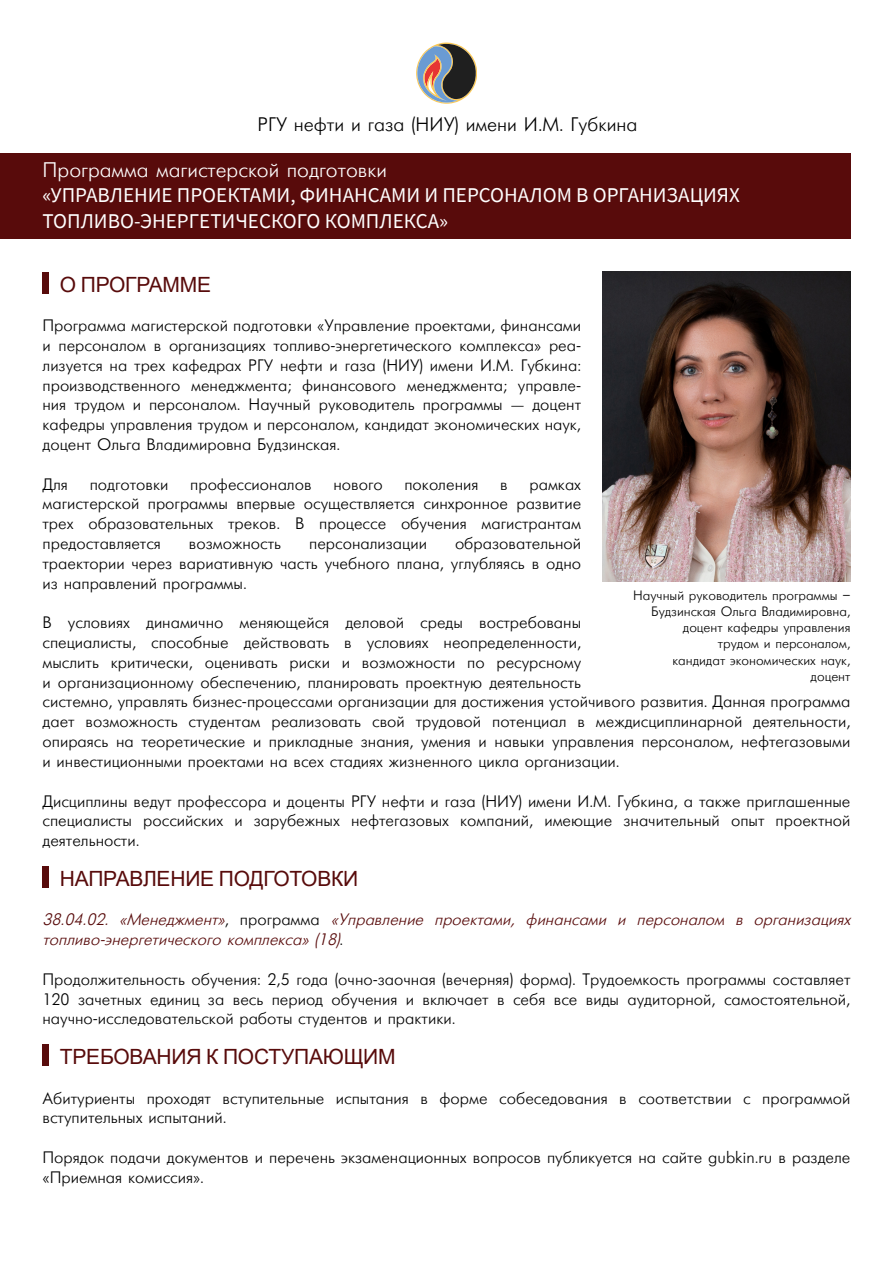
<style>
.page{position:relative;width:893px;height:1263px;background:#fff}
.page>*{position:absolute;margin:0;border:0;box-sizing:border-box;transform-origin:0 0}
.t1{font:21px/25.2px "Source Sans Pro";color:#fff}
.t2{font:21px "Arial";letter-spacing:-.01em;color:#580b0b}
.t3{font:21px "Futuris Cyrillic";color:#fff}
.t4{font:19.5px "Futuris Cyrillic";color:#000}
.t5{font:16.5px/19.8px "Futuris Cyrillic";color:#000;text-align:justify}
.t6{font:italic 16.5px/19.8px "Futuris Cyrillic";color:#580b0b}
.t7{font:13.5px/16.2px "Futuris Cyrillic";color:#000;text-align:right}
.s1{font-style:normal;color:#000}
</style>
<div class="page">
<div style="left:43px;top:272px;width:6px;height:22px;background:#580b0b"></div>
<div style="left:43px;top:866px;width:6px;height:22px;background:#580b0b"></div>
<div style="left:43px;top:1044px;width:6px;height:22px;background:#580b0b"></div>
<img style="left:602px;top:272px;width:248px;height:310px">
<div style="left:0;top:153px;width:850px;height:85px;background:#580b0b"></div>
<svg style="left:416px;top:43px;width:61px;height:61px"></svg>
<p class="t4" style="left:258px;top:115px;width:381px">РГУ нефти и газа (НИУ) имени И.М. Губкина</p>
<p class="t3" style="left:43px;top:159px;width:346px">Программа магистерской подготовки</p>
<p class="t1" style="left:43px;top:183px;width:699px">«УПРАВЛЕНИЕ ПРОЕКТАМИ, ФИНАНСАМИ И ПЕРСОНАЛОМ В ОРГАНИЗАЦИЯХ<br>ТОПЛИВО-ЭНЕРГЕТИЧЕСКОГО КОМПЛЕКСА»</p>
<p class="t2" style="left:60px;top:270px;width:153px">О ПРОГРАММЕ</p>
<p class="t5" style="left:43px;top:316px;width:540px">Программа магистерской подготовки «Управление проектами, финансами и персоналом в организациях топливо-энергетического комплекса» реа&shy;лизуется на трех кафедрах РГУ нефти и газа (НИУ) имени И.М. Губкина: производственного менеджмента; финансового менеджмента; управле&shy;ния трудом и персоналом. Научный руководитель программы — доцент кафедры управления трудом и персоналом, кандидат экономических наук, доцент Ольга Владимировна Будзинская.</p>
<p class="t5" style="left:43px;top:475px;width:27px">Для</p>
<p class="t5" style="left:90px;top:475px;width:80px">подготовки</p>
<p class="t5" style="left:190px;top:475px;width:123px">профессионалов</p>
<p class="t5" style="left:333px;top:475px;width:51px">нового</p>
<p class="t5" style="left:404px;top:475px;width:76px">поколения</p>
<p class="t5" style="left:500px;top:475px;width:9px">в</p>
<p class="t5" style="left:43px;top:475px;width:540px;text-indent:487px">рамках магистерской программы впервые осуществляется синхронное развитие трех образовательных треков. В процессе обучения магистрантам предоставляется</p>
<p class="t5" style="left:43px;top:534px;width:540px;text-indent:412px">образовательной траектории через вариативную часть учебного плана, углубляясь в одно из направлений программы.</p>
<p class="t5" style="left:43px;top:613px;width:809px;text-align:left">В условиях динамично меняющейся деловой среды востребованы<br>специалисты, способные действовать в условиях неопределенности,<br>мыслить критически, оценивать риски и возможности по ресурсному<br>и организационному обеспечению, планировать проектную деятельность<br>системно, управлять бизнес-процессами организации для достижения устойчивого развития. Данная программа дает возможность студентам реализовать свой трудовой потенциал в междисциплинарной деятельности, опираясь на теоретические и прикладные знания, умения и навыки управления персоналом, нефтегазовыми и инвестиционными проектами на всех стадиях жизненного цикла организации.</p>
<p class="t5" style="left:43px;top:791px;width:809px">Дисциплины ведут профессора и доценты РГУ нефти и газа (НИУ) имени И.М. Губкина, а также приглашенные специалисты российских и зарубежных нефтегазовых компаний, имеющие значительный опыт проектной деятельности.</p>
<p class="t2" style="left:60px;top:864px;width:300px">НАПРАВЛЕНИЕ ПОДГОТОВКИ</p>
<p class="t6" style="left:43px;top:910px;width:813px">38.04.02. «Менеджмент»<span class="s1">, п р о г р а м м а</span> «Управление проектами, финансами и персоналом в организациях топливо-энергетического комплекса» (18)<span class="s1">.</span></p>
<p class="t5" style="left:43px;top:970px;width:809px">Продолжительность обучения: 2,5 года (очно-заочная (вечерняя) форма). Трудоемкость программы составляет 120 зачетных единиц за весь период обучения и включает в себя все виды аудиторной, самостоятельной, научно-исследовательской работы студентов и практики.</p>
<p class="t2" style="left:60px;top:1042px;width:337px">ТРЕБОВАНИЯ К ПОСТУПАЮЩИМ</p>
<p class="t5" style="left:43px;top:1088px;width:809px">Абитуриенты проходят вступительные испытания в форме собеседования в соответствии с программой вступительных испытаний.</p>
<p class="t5" style="left:43px;top:1148px;width:809px">Порядок подачи документов и перечень экзаменационных вопросов публикуется на сайте gubkin.ru в разделе «Приемная комиссия».</p>
<p class="t5" style="left:189px;top:534px;width:94px">возможность</p>
<p class="t5" style="left:309px;top:534px;width:119px">персонализации</p>
<p class="t7" style="left:633px;top:587px;width:219px">Научный руководитель программы –<br>Будзинская Ольга Владимировна, доцент кафедры управления<br>трудом и персоналом,<br>кандидат экономических наук, доцент</p>
</div>
